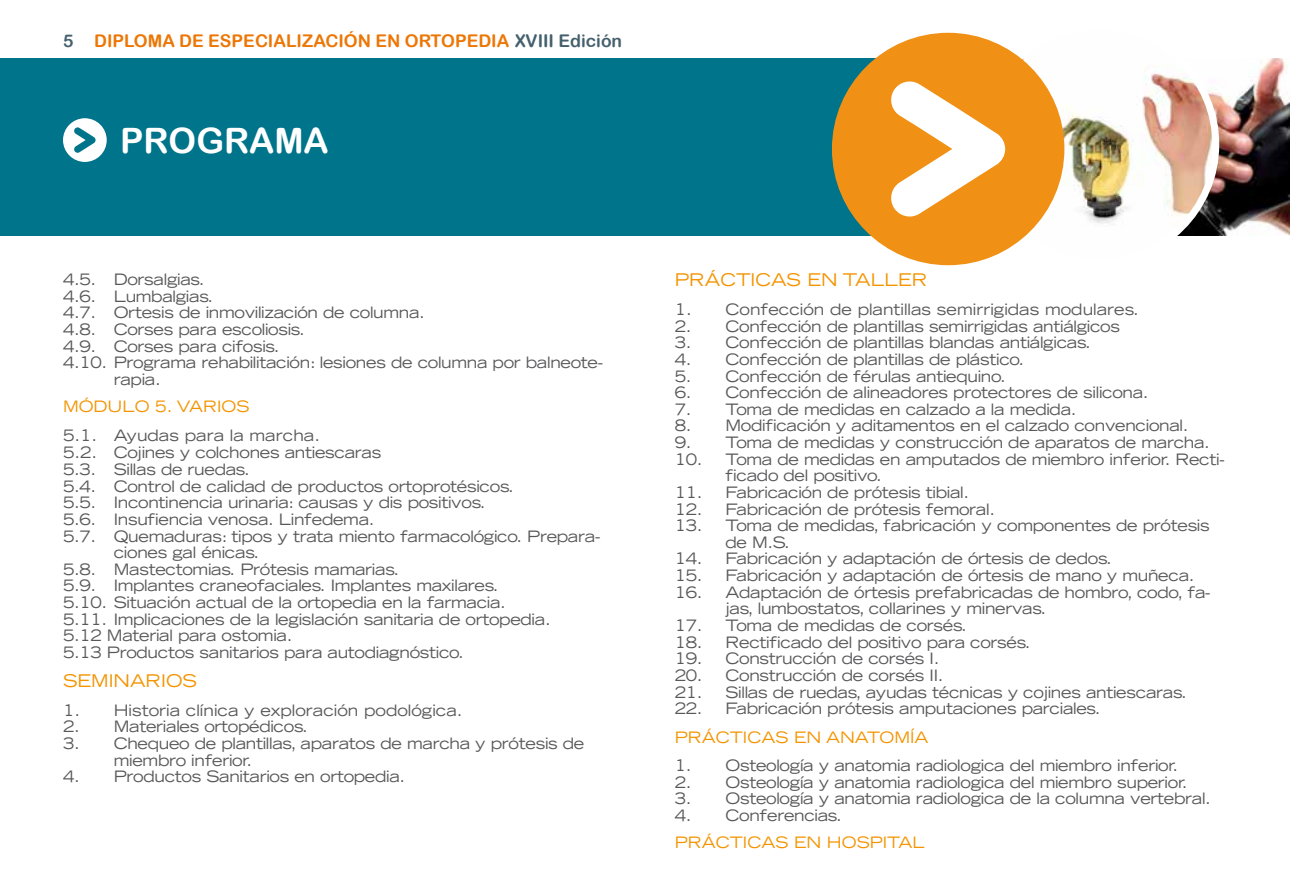
<style>
.page{position:relative;width:1290px;height:893px;background:#fff}
.page>*{position:absolute;margin:0;border:0;box-sizing:border-box;transform-origin:0 0}
.t1{font:35px "Arial Rounded MT Bold";color:#fff}
.t2{font:17.5px "Arial Rounded MT Bold";color:#ec7706}
.t3{font:expanded 17.5px "Trade Gothic LT Std";color:#f39400}
.t4{font:expanded 15.75px/16.6px "Trade Gothic LT Std";letter-spacing:-.02em;color:#58585a}
.t5{font:expanded 15.75px "Trade Gothic LT Std";color:#58585a}
.t6{font:expanded 15.75px "Trade Gothic LT Std";color:#f39400}
.s1{color:#45606d}
</style>
<div class="page">
<div style="left:0;top:59px;width:1290px;height:177px;background:#00748a"></div>
<img style="left:1216px;top:59px;width:74px;height:177px">
<div style="left:63px;top:118px;width:44px;height:44px;background:#fff;border-radius:50%"></div>
<svg style="left:74px;top:127px;width:22px;height:26px"></svg>
<img style="left:1023px;top:58px;width:193px;height:180px">
<div style="left:977px;top:23px;width:242px;height:242px;border:7px solid #fff;border-radius:50%"></div>
<div style="left:832px;top:33px;width:232px;height:232px;background:#f09014;border-radius:50%"></div>
<svg style="left:891px;top:81px;width:114px;height:136px"></svg>
<p class="t2" style="left:63px;top:31px;width:561px"><span class="s1">5</span> DIPLOMA DE ESPECIALIZACIÓN EN ORTOPEDIA <span class="s1">XVIII Edición</span></p>
<h1 class="t1" style="left:120px;top:120px;width:210px">PROGRAMA</h1>
<p class="t4" style="left:63px;top:271px;width:143px">4.5. Dorsalgias.</p>
<p class="t4" style="left:63px;top:287px;width:152px">4.6. Lumbalgias.</p>
<p class="t4" style="left:63px;top:304px;width:363px">4.7. Ortesis de inmovilización de columna.</p>
<p class="t4" style="left:63px;top:321px;width:243px">4.8. Corses para escoliosis.</p>
<p class="t4" style="left:63px;top:337px;width:218px">4.9. Corses para cifosis.</p>
<p class="t4" style="left:63px;top:354px;width:541px">4.10. Programa rehabilitación: lesiones de columna por balneote-</p>
<p class="t4" style="left:114px;top:371px;width:48px">rapia.</p>
<p class="t6" style="left:63px;top:396px;width:188px">MÓDULO 5. VARIOS</p>
<p class="t5" style="left:63px;top:425px;width:258px">5.1. Ayudas para la marcha.</p>
<p class="t4" style="left:63px;top:444px;width:320px">5.2. Cojines y colchones antiescaras</p>
<p class="t4" style="left:63px;top:461px;width:188px">5.3. Sillas de ruedas.</p>
<p class="t4" style="left:63px;top:477px;width:452px">5.4. Control de calidad de productos ortoprotésicos.</p>
<p class="t4" style="left:63px;top:494px;width:424px">5.5. Incontinencia urinaria: causas y dis positivos.</p>
<p class="t4" style="left:63px;top:511px;width:313px">5.6. Insufiencia venosa. Linfedema.</p>
<p class="t4" style="left:63px;top:527px;width:539px">5.7. Quemaduras: tipos y trata miento farmacológico. Prepara-</p>
<p class="t4" style="left:114px;top:544px;width:147px">ciones gal énicas.</p>
<p class="t4" style="left:63px;top:560px;width:338px">5.8. Mastectomias. Prótesis mamarias.</p>
<p class="t4" style="left:63px;top:577px;width:437px">5.9. Implantes craneofaciales. Implantes maxilares.</p>
<p class="t4" style="left:63px;top:594px;width:444px">5.10. Situación actual de la ortopedia en la farmacia.</p>
<p class="t4" style="left:63px;top:610px;width:489px">5.11. Implicaciones de la legislación sanitaria de ortopedia.</p>
<p class="t4" style="left:63px;top:627px;width:231px">5.12 Material para ostomia.</p>
<p class="t4" style="left:63px;top:644px;width:402px">5.13 Productos sanitarios para autodiagnóstico.</p>
<p class="t3" style="left:63px;top:669px;width:136px">SEMINARIOS</p>
<p class="t5" style="left:63px;top:700px;width:401px">1. Historia clínica y exploración podológica.</p>
<p class="t4" style="left:63px;top:718px;width:246px">2. Materiales ortopédicos.</p>
<p class="t4" style="left:114px;top:734px;width:472px;text-indent:-51px">3. Chequeo de plantillas, aparatos de marcha y prótesis de miembro inferior.</p>
<p class="t4" style="left:63px;top:768px;width:344px">4. Productos Sanitarios en ortopedia.</p>
<p class="t3" style="left:675px;top:269px;width:254px">PRÁCTICAS EN TALLER</p>
<p class="t5" style="left:675px;top:299px;width:466px">1. Confección de plantillas semirrigidas modulares.</p>
<p class="t4" style="left:675px;top:317px;width:447px">2. Confección de plantillas semirrigidas antiálgicos</p>
<p class="t4" style="left:675px;top:334px;width:418px">3. Confección de plantillas blandas antiálgicas.</p>
<p class="t4" style="left:675px;top:350px;width:351px">4. Confección de plantillas de plástico.</p>
<p class="t4" style="left:675px;top:367px;width:332px">5. Confección de férulas antiequino.</p>
<p class="t4" style="left:675px;top:384px;width:475px">6. Confección de alineadores protectores de silicona.</p>
<p class="t4" style="left:675px;top:400px;width:403px">7. Toma de medidas en calzado a la medida.</p>
<p class="t4" style="left:675px;top:417px;width:515px">8. Modificación y aditamentos en el calzado convencional.</p>
<p class="t4" style="left:675px;top:434px;width:537px">9. Toma de medidas y construcción de aparatos de marcha.</p>
<p class="t4" style="left:725px;top:450px;width:500px;text-indent:-51px">10. Toma de medidas en amputados de miembro inferior. Recti&shy;ficado del positivo.</p>
<p class="t4" style="left:675px;top:484px;width:296px">11. Fabricación de prótesis tibial.</p>
<p class="t4" style="left:675px;top:500px;width:322px">12. Fabricación de prótesis femoral.</p>
<p class="t4" style="left:725px;top:517px;width:486px;text-indent:-51px">13. Toma de medidas, fabricación y componentes de prótesis de M.S.</p>
<p class="t4" style="left:675px;top:550px;width:439px">14. Fabricación y adaptación de órtesis de dedos.</p>
<p class="t4" style="left:675px;top:567px;width:521px">15. Fabricación y adaptación de órtesis de mano y muñeca.</p>
<p class="t4" style="left:725px;top:583px;width:486px;text-indent:-51px">16. Adaptación de órtesis prefabricadas de hombro, codo, fa&shy;jas, lumbostatos, collarines y minervas.</p>
<p class="t4" style="left:675px;top:617px;width:294px">17. Toma de medidas de corsés.</p>
<p class="t4" style="left:675px;top:633px;width:357px">18. Rectificado del positivo para corsés.</p>
<p class="t4" style="left:675px;top:650px;width:266px">19. Construcción de corsés I.</p>
<p class="t4" style="left:675px;top:666px;width:270px">20. Construcción de corsés II.</p>
<p class="t4" style="left:675px;top:683px;width:514px">21. Sillas de ruedas, ayudas técnicas y cojines antiescaras.</p>
<p class="t4" style="left:675px;top:700px;width:427px">22. Fabricación prótesis amputaciones parciales.</p>
<p class="t6" style="left:675px;top:727px;width:255px">PRÁCTICAS EN ANATOMÍA</p>
<p class="t4" style="left:675px;top:757px;width:505px">1. Osteología y anatomia radiologica del miembro inferior.</p>
<p class="t4" style="left:675px;top:773px;width:514px">2. Osteología y anatomia radiologica del miembro superior.</p>
<p class="t4" style="left:675px;top:790px;width:538px">3. Osteología y anatomia radiologica de la columna vertebral.</p>
<p class="t4" style="left:675px;top:807px;width:169px">4. Conferencias.</p>
<p class="t6" style="left:675px;top:832px;width:251px">PRÁCTICAS EN HOSPITAL</p>
</div>
